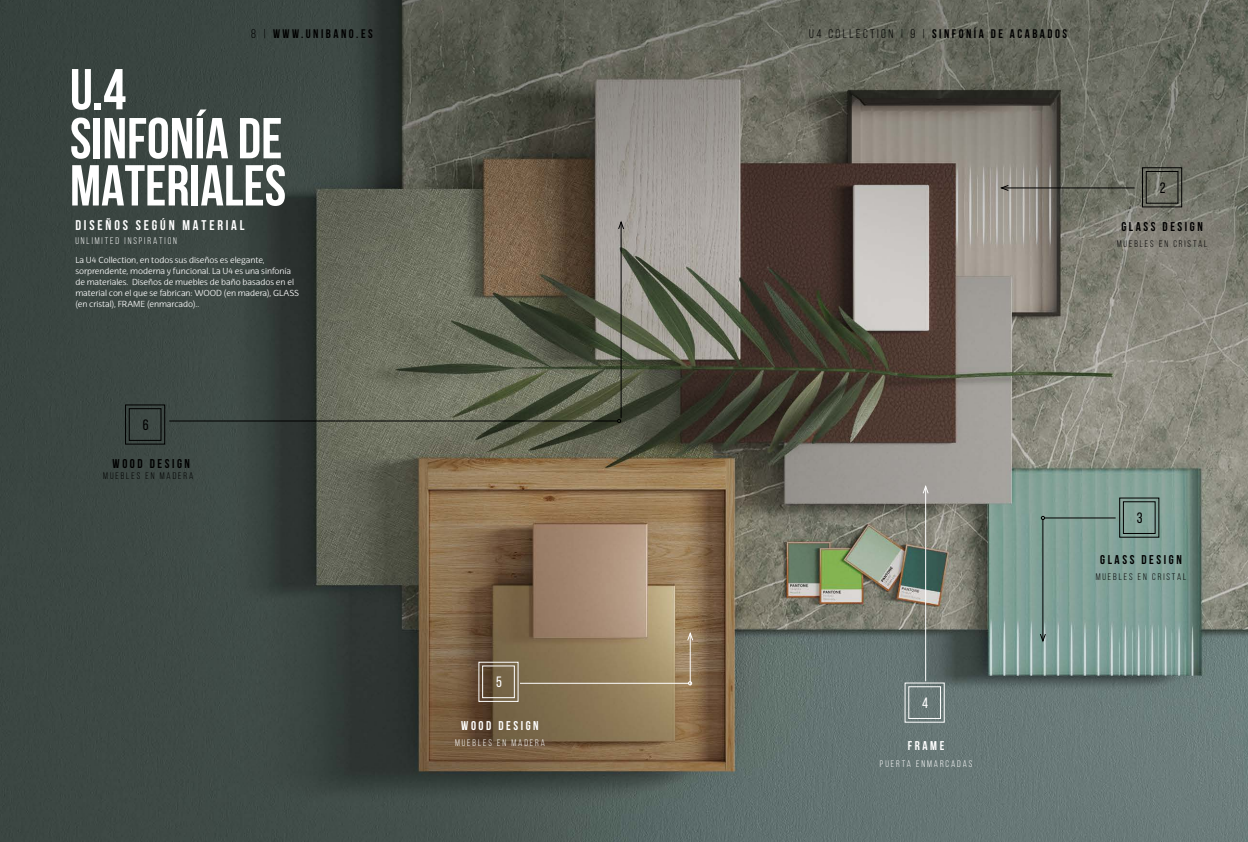
<style>
.page{position:relative;width:1248px;height:842px;background:#fff}
.page>*{position:absolute;margin:0;border:0;box-sizing:border-box;transform-origin:0 0}
.t1{font:700 57.6px "Bebas Neue";color:#fff}
.t2{font:15px "Bebas Neue";color:#000}
.t3{font:15px "Bebas Neue";color:#fff}
.t4{font:700 14.1px "Bebas Neue";letter-spacing:.2em;color:#fff}
.t5{font:700 12.7px "Bebas Neue";letter-spacing:.2em;color:#000}
.t6{font:700 12.7px "Bebas Neue";letter-spacing:.2em;color:#fff}
.t7{font:700 12.5px "Bebas Neue";letter-spacing:.2em;color:#000}
.t8{font:9.6px "Bebas Neue";letter-spacing:.2em;color:#fff}
.t9{font:9.6px "Bebas Neue";letter-spacing:.2em;color:#000}
.t10{font:300 8.5px/11px "EHU Sans";color:#fff}
.s1{font-weight:400}
</style>
<div class="page">
<img style="left:0;top:0;width:1247px;height:842px">
<hr style="left:169px;top:421px;width:448px;height:1px;background:#000">
<svg style="left:617px;top:419px;width:4px;height:4px"></svg>
<hr style="left:925px;top:486px;width:1px;height:195px;background:#fff">
<svg style="left:922px;top:484px;width:7px;height:10px"></svg>
<hr style="left:689px;top:633px;width:1px;height:52px;background:#fff">
<svg style="left:686px;top:631px;width:7px;height:10px"></svg>
<hr style="left:520px;top:683px;width:168px;height:1px;background:#fff">
<svg style="left:688px;top:681px;width:4px;height:4px"></svg>
<hr style="left:1044px;top:518px;width:71px;height:1px;background:#000">
<svg style="left:1040px;top:516px;width:4px;height:4px"></svg>
<hr style="left:1001px;top:188px;width:133px;height:1px;background:#000">
<svg style="left:999px;top:184px;width:10px;height:7px"></svg>
<hr style="left:620px;top:222px;width:1px;height:196px;background:#000">
<svg style="left:617px;top:220px;width:7px;height:10px"></svg>
<div style="left:125px;top:404px;width:40px;height:41px;border:1px solid #000"></div>
<div style="left:129px;top:408px;width:32px;height:32px;border:1px solid #000"></div>
<div style="left:1141px;top:167px;width:40px;height:40px;border:1px solid #000"></div>
<div style="left:1145px;top:171px;width:32px;height:32px;border:1px solid #000"></div>
<div style="left:1119px;top:497px;width:40px;height:41px;border:1px solid #000"></div>
<div style="left:1123px;top:502px;width:32px;height:32px;border:1px solid #000"></div>
<div style="left:908px;top:687px;width:32px;height:32px;border:1px solid #fff"></div>
<div style="left:478px;top:662px;width:40px;height:40px;border:1px solid #fff"></div>
<div style="left:482px;top:666px;width:32px;height:32px;border:1px solid #fff"></div>
<hr style="left:1042px;top:519px;width:1px;height:122px;background:#000">
<svg style="left:1039px;top:633px;width:7px;height:10px"></svg>
<p class="t7" style="left:251px;top:27px;width:123px"><span class="s1">8 |</span> WWW.UNIBANO.ES</p>
<p class="t7" style="left:809px;top:27px;width:259px"><span class="s1">U4 COLLECTION | 9 |</span> SINFONÍA DE ACABADOS</p>
<p class="t1" style="left:70px;top:58px;width:58px">U.4</p>
<p class="t1" style="left:70px;top:107px;width:214px">SINFONÍA DE</p>
<p class="t1" style="left:70px;top:154px;width:218px">MATERIALES</p>
<p class="t4" style="left:75px;top:217px;width:171px">DISEÑOS SEGÚN MATERIAL</p>
<p class="t8" style="left:75px;top:236px;width:103px">UNLIMITED INSPIRATION</p>
<p class="t10" style="left:75px;top:254px;width:225px">La U4 Collection, en todos sus diseños es elegante, sorprendente, moderna y funcional. La U4 es una sinfonía de materiales. Diseños de muebles de baño basados en el material con el que se fabrican: WOOD (en madera), GLASS (en cristal), FRAME (enmarcado)..</p>
<p class="t2" style="left:1159px;top:180px;width:7px">2</p>
<p class="t5" style="left:1121px;top:219px;width:83px">GLASS DESIGN</p>
<p class="t9" style="left:1116px;top:239px;width:92px">MUEBLES EN CRISTAL</p>
<p class="t2" style="left:143px;top:417px;width:7px">6</p>
<p class="t5" style="left:113px;top:456px;width:79px">WOOD DESIGN</p>
<p class="t9" style="left:103px;top:471px;width:91px">MUEBLES EN MADERA</p>
<p class="t3" style="left:496px;top:674px;width:7px">5</p>
<p class="t6" style="left:461px;top:718px;width:79px">WOOD DESIGN</p>
<p class="t8" style="left:455px;top:738px;width:91px">MUEBLES EN MADERA</p>
<p class="t3" style="left:922px;top:695px;width:7px">4</p>
<p class="t6" style="left:907px;top:739px;width:38px">FRAME</p>
<p class="t8" style="left:879px;top:758px;width:94px">PUERTA ENMARCADAS</p>
<p class="t2" style="left:1136px;top:510px;width:7px">3</p>
<p class="t5" style="left:1100px;top:552px;width:83px">GLASS DESIGN</p>
<p class="t9" style="left:1095px;top:572px;width:92px">MUEBLES EN CRISTAL</p>
</div>
